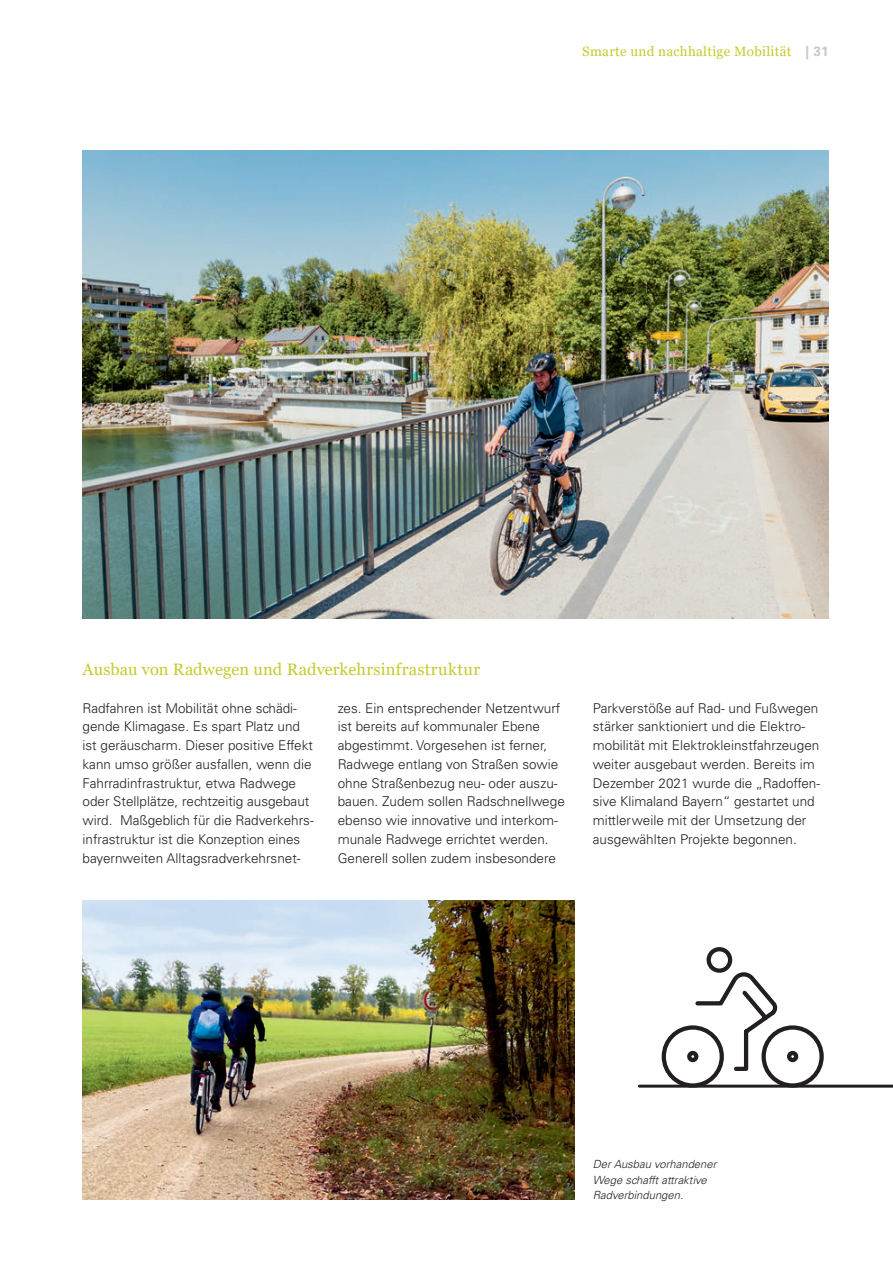
<style>
.page{position:relative;width:893px;height:1263px;background:#fff}
.page>*{position:absolute;margin:0;border:0;box-sizing:border-box;transform-origin:0 0}
.Überschrift_III_Klimabericht{font:16.5px "Georgia";letter-spacing:.005em;color:#c5cb2e}
.Fließtext_Klimabericht{font:300 13.5px/18.8px "Univers LT Std";color:#231f20}
.t1{font:13.5px "Georgia";letter-spacing:.02em;color:#c5cb2e}
.Bildunterschrift_Klimabericht{font:italic 300 11.25px/15.8px "Univers LT Std";color:#231f20}
.s1{font-family:"Univers LT Std";font-weight:700;color:#c7c8ca}
</style>
<div class="page">
<img style="left:83px;top:150px;width:746px;height:469px">
<img style="left:83px;top:900px;width:491px;height:299px">
<img style="left:638px;top:947px;width:255px;height:141px">
<p class="t1" style="left:582px;top:43px;width:248px">Smarte und nachhaltige Mobilität <span class="s1">| 31</span></p>
<h3 class="Überschrift_III_Klimabericht" style="left:83px;top:659px;width:399px">Ausbau von Radwegen und Radverkehrsinfrastruktur</h3>
<p class="Fließtext_Klimabericht" style="left:83px;top:698px;width:233px">Radfahren ist Mobilität ohne schädi&shy;gende Klimagase. Es spart Platz und ist geräuscharm. Dieser positive Effekt kann umso größer ausfallen, wenn die Fahrradinfrastruktur, etwa Radwege oder Stellplätze, rechtzeitig ausgebaut wird. Maßgeblich für die Radverkehrs&shy;infrastruktur ist die Konzeption eines bayernweiten Alltagsradverkehrsnet-</p>
<p class="Fließtext_Klimabericht" style="left:338px;top:698px;width:229px">zes. Ein entsprechender Netzentwurf ist bereits auf kommunaler Ebene abgestimmt. Vorgesehen ist ferner, Radwege entlang von Straßen sowie ohne Straßenbezug neu- oder auszu&shy;bauen. Zudem sollen Radschnellwege ebenso wie innovative und interkom&shy;munale Radwege errichtet werden.<br>Generell sollen zudem insbesondere</p>
<p class="Fließtext_Klimabericht" style="left:593px;top:698px;width:229px">Parkverstöße auf Rad- und Fußwegen stärker sanktioniert und die Elektro&shy;mobilität mit Elektrokleinstfahrzeugen weiter ausgebaut werden. Bereits im Dezember 2021 wurde die „Radoffen&shy;sive Klimaland Bayern“ gestartet und mittlerweile mit der Umsetzung der ausgewählten Projekte begonnen.</p>
<p class="Bildunterschrift_Klimabericht" style="left:593px;top:1156px;width:125px">Der Ausbau vorhandener<br>Wege schafft attraktive<br>Radverbindungen.</p>
</div>
